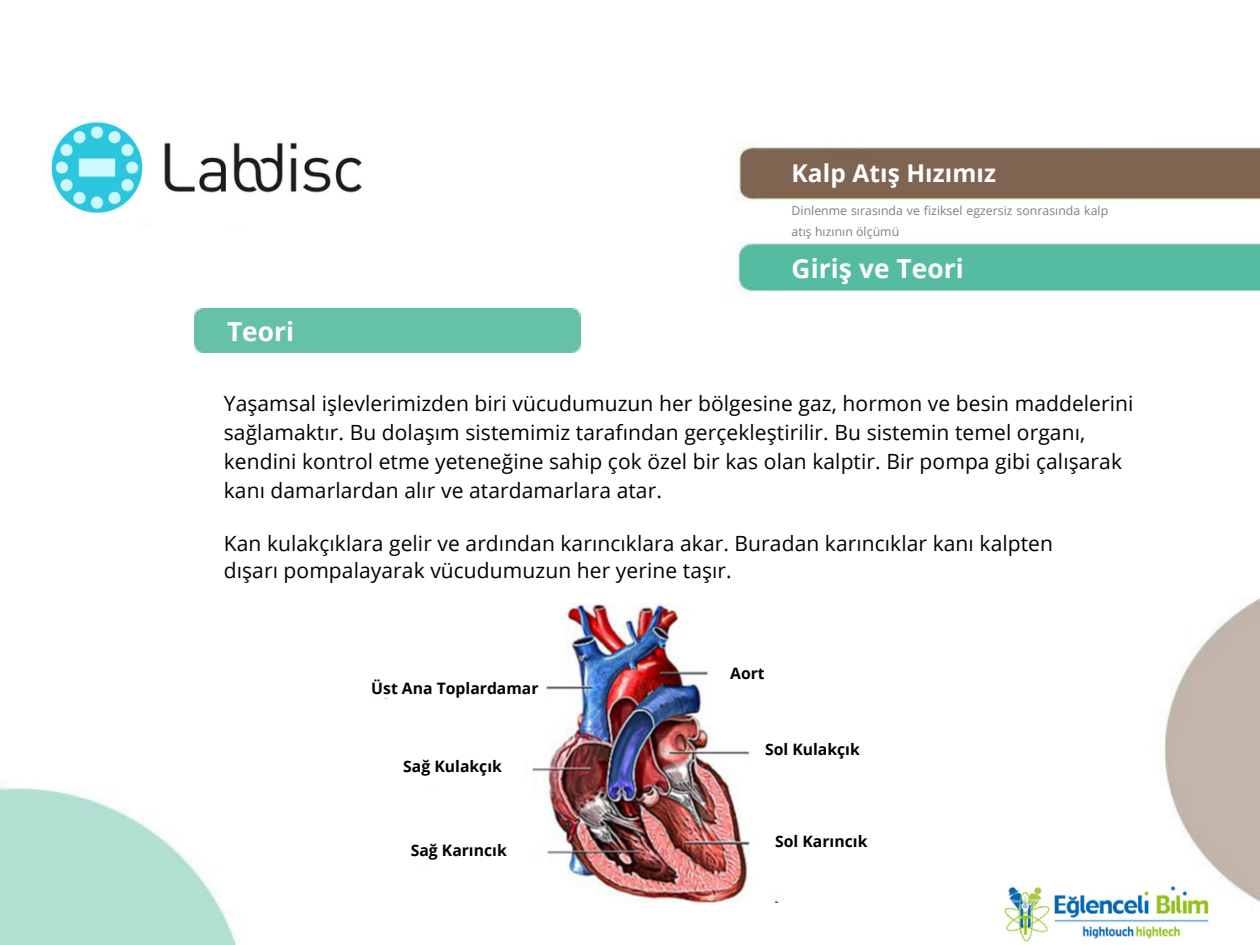
<style>
.page{position:relative;width:1260px;height:945px;background:#fff}
.page>*{position:absolute;margin:0;border:0;box-sizing:border-box;transform-origin:0 0}
.t1{font:700 26.25px "Open Sans";letter-spacing:.005em;color:#fff}
.t2{font:700 24.5px "Open Sans";letter-spacing:.005em;color:#fff}
.t3{font:21px/28.9px "Open Sans";letter-spacing:.005em;color:#000}
.t4{font:700 15.75px "Open Sans";color:#000}
.t5{font:12.25px/21px "Open Sans";letter-spacing:.005em;color:#7f7f7f}
</style>
<div class="page">
<img style="left:0;top:122px;width:1260px;height:823px">
<div style="left:195px;top:308px;width:385px;height:45px;background:#65c1a8"></div>
<img style="left:362px;top:603px;width:516px;height:299px">
<div style="left:714px;top:659px;width:142px;height:30px;background:#fff"></div>
<div style="left:753px;top:738px;width:142px;height:30px;background:#fff"></div>
<div style="left:755px;top:827px;width:142px;height:31px;background:#fff"></div>
<div style="left:352px;top:667px;width:183px;height:31px;background:#fff"></div>
<div style="left:343px;top:753px;width:182px;height:30px;background:#fff"></div>
<div style="left:352px;top:835px;width:183px;height:31px;background:#fff"></div>
<h1 class="t2" style="left:792px;top:156px;width:206px">Kalp Atış Hızımız</h1>
<p class="t5" style="left:792px;top:200px;width:318px">Dinlenme sırasında ve fiziksel egzersiz sonrasında kalp atış hızının ölçümü</p>
<p class="t1" style="left:227px;top:313px;width:69px">Teori</p>
<h1 class="t1" style="left:792px;top:250px;width:174px">Giriş ve Teori</h1>
<h2 class="t3" style="left:224px;top:389px;width:911px">Yaşamsal işlevlerimizden biri vücudumuzun her bölgesine gaz, hormon ve besin maddelerini sağlamaktır. Bu dolaşım sistemimiz tarafından gerçekleştirilir. Bu sistemin temel organı, kendini kontrol etme yeteneğine sahip çok özel bir kas olan kalptir. Bir pompa gibi çalışarak kanı damarlardan alır ve atardamarlara atar.</h2>
<h2 class="t3" style="left:224px;top:530px;width:831px;line-height:26.2px">Kan kulakçıklara gelir ve ardından karıncıklara akar. Buradan karıncıklar kanı kalpten dışarı pompalayarak vücudumuzun her yerine taşır.</h2>
<h3 class="t4" style="left:371px;top:677px;width:169px">Üst Ana Toplardamar</h3>
<h3 class="t4" style="left:403px;top:755px;width:100px">Sağ Kulakçık</h3>
<h3 class="t4" style="left:411px;top:839px;width:98px">Sağ Karıncık</h3>
<h3 class="t4" style="left:730px;top:662px;width:36px">Aort</h3>
<h3 class="t4" style="left:765px;top:739px;width:96px">Sol Kulakçık</h3>
<h3 class="t4" style="left:775px;top:830px;width:94px">Sol Karıncık</h3>
</div>
